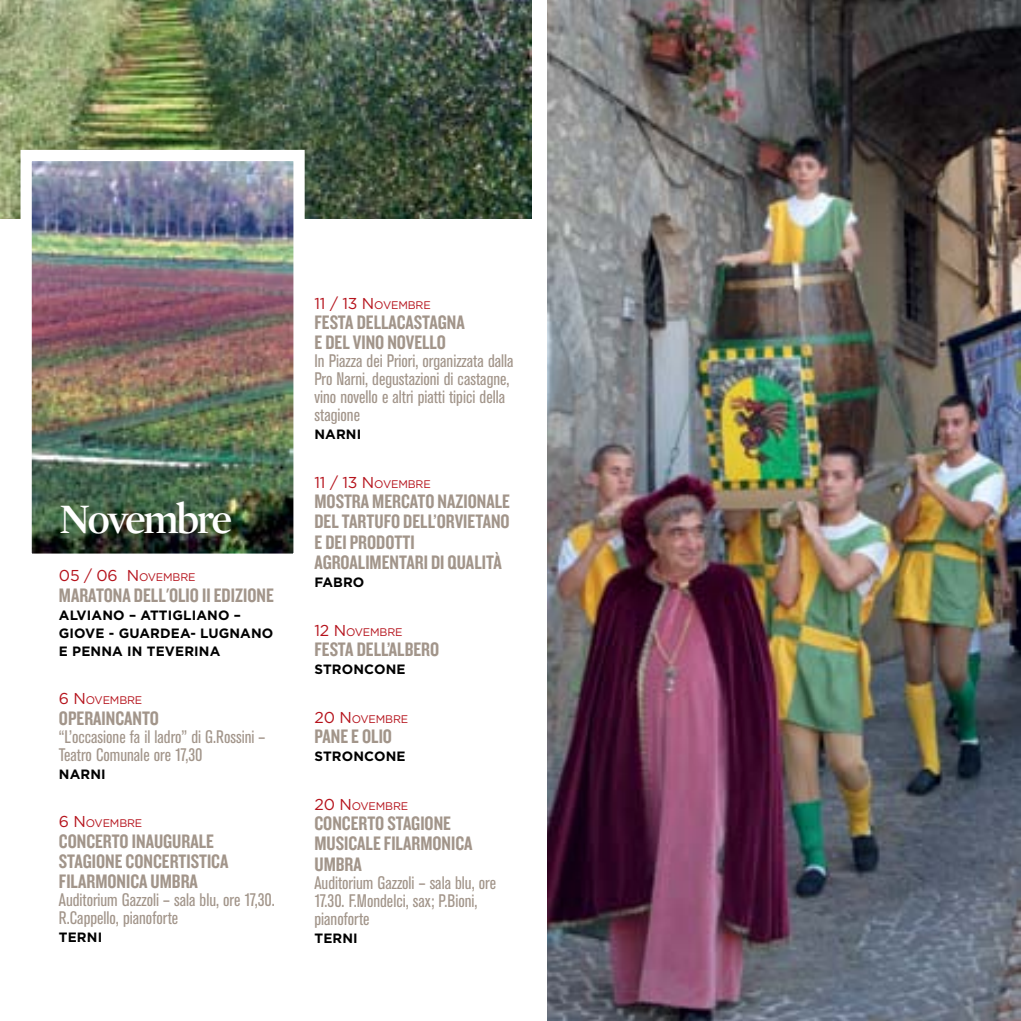
<style>
.page{position:relative;width:1021px;height:1021px;background:#fff}
.page>*{position:absolute;margin:0;border:0;box-sizing:border-box;transform-origin:0 0}
.t1{font:600 42.75px "Mercury Display";letter-spacing:-.07em;color:#fff}
.t2{font:20.25px/20.2px "Knockout HTF49 Liteweight";color:#a2958a}
.t3{font:condensed 18px/18px "Akzidenz Grotesk BE";color:#a2958a}
.t4{font:700 13.5px/18px "Gotham HTF";letter-spacing:.01em;color:#000}
.t5{font:11.03px "Gotham HTF";letter-spacing:-.015em;color:#b5121b}
.s1{font-size:15.75px}
</style>
<div class="page">
<img style="left:0;top:0;width:531px;height:218px">
<img style="left:547px;top:0;width:473px;height:1020px">
<img style="left:15px;top:144px;width:295px;height:410px">
<h1 class="t1" style="left:59px;top:493px;width:175px">Novembre</h1>
<p class="t5" style="left:59px;top:571px;width:138px"><span class="s1">05 / 06 N</span>OVEMBRE</p>
<p class="t2" style="left:59px;top:585px;width:39px">MARATONA</p>
<p class="t2" style="left:134px;top:585px;width:44px">DELL'OLIO</p>
<p class="t2" style="left:202px;top:585px;width:50px">II EDIZIONE</p>
<p class="t4" style="left:59px;top:605px;width:216px">ALVIANO – ATTIGLIANO –<br>GIOVE - GUARDEA- LUGNANO e PENNA IN TEVERINA</p>
<p class="t5" style="left:59px;top:694px;width:85px"><span class="s1">6 N</span>OVEMBRE</p>
<p class="t2" style="left:59px;top:708px;width:75px">OPERAINCANTO</p>
<p class="t3" style="left:59px;top:727px;width:208px">“L’occasione fa il ladro” di G.Rossini –<br>Teatro Comunale ore 17,30</p>
<p class="t4" style="left:59px;top:764px;width:48px">NARNI</p>
<p class="t5" style="left:59px;top:817px;width:85px"><span class="s1">6 N</span>OVEMBRE</p>
<p class="t2" style="left:59px;top:831px;width:141px">CONCERTO INAUGURALE<br>STAGIONE</p>
<p class="t2" style="left:126px;top:851px;width:61px">CONCERTISTI</p>
<p class="t2" style="left:211px;top:851px;width:18px">CA</p>
<p class="t2" style="left:59px;top:872px;width:140px">FILARMONICA UMBRA</p>
<p class="t3" style="left:59px;top:891px;width:217px">Auditorium Gazzoli – sala blu, ore 17,30.<br>R.Cappello, pianoforte</p>
<p class="t4" style="left:59px;top:928px;width:45px">TERNI</p>
<p class="t5" style="left:314px;top:298px;width:118px"><span class="s1">11 / 13 N</span>OVEMBRE</p>
<p class="t2" style="left:314px;top:312px;width:17px">FESTA</p>
<p class="t2" style="left:314px;top:312px;width:142px;text-indent:42px">DELLACASTAGNA<br>E DEL VINO</p>
<p class="t2" style="left:387px;top:333px;width:10px">NOVELLO</p>
<p class="t3" style="left:314px;top:352px;width:200px">In Piazza dei Priori, organizzata dalla<br>Pro Narni, degustazioni di castagne, vino novello e altri piatti tipici della stagione</p>
<p class="t4" style="left:314px;top:425px;width:48px">NARNI</p>
<p class="t5" style="left:314px;top:478px;width:118px"><span class="s1">11 / 13 N</span>OVEMBRE</p>
<p class="t2" style="left:314px;top:492px;width:197px">MOSTRA MERCATO NAZIONALE<br>DEL TARTUFO DELL’ORVIETANO<br>E DEI PRODOTTI<br>AGROALIMENTARI DI QUALITÀ</p>
<p class="t4" style="left:314px;top:573px;width:51px">FABRO</p>
<p class="t5" style="left:314px;top:625px;width:90px"><span class="s1">12 N</span>OVEMBRE</p>
<p class="t2" style="left:314px;top:639px;width:126px">FESTA DELL’ALBERO</p>
<p class="t4" style="left:314px;top:660px;width:93px">STRONCONE</p>
<p class="t5" style="left:314px;top:712px;width:95px"><span class="s1">20 N</span>OVEMBRE</p>
<p class="t2" style="left:314px;top:726px;width:56px">PANEEOLIO</p>
<p class="t4" style="left:314px;top:747px;width:93px">STRONCONE</p>
<p class="t5" style="left:314px;top:799px;width:95px"><span class="s1">20 N</span>OVEMBRE</p>
<p class="t2" style="left:314px;top:813px;width:159px">CONCERTO STAGIONE<br>MUSICALE FILARMONICA<br>UMBRA</p>
<p class="t3" style="left:314px;top:873px;width:183px">Auditorium Gazzoli – sala blu, ore<br>17.30. F.Mondelci, sax; P.Bioni, pianoforte</p>
<p class="t4" style="left:314px;top:928px;width:45px">TERNI</p>
</div>
